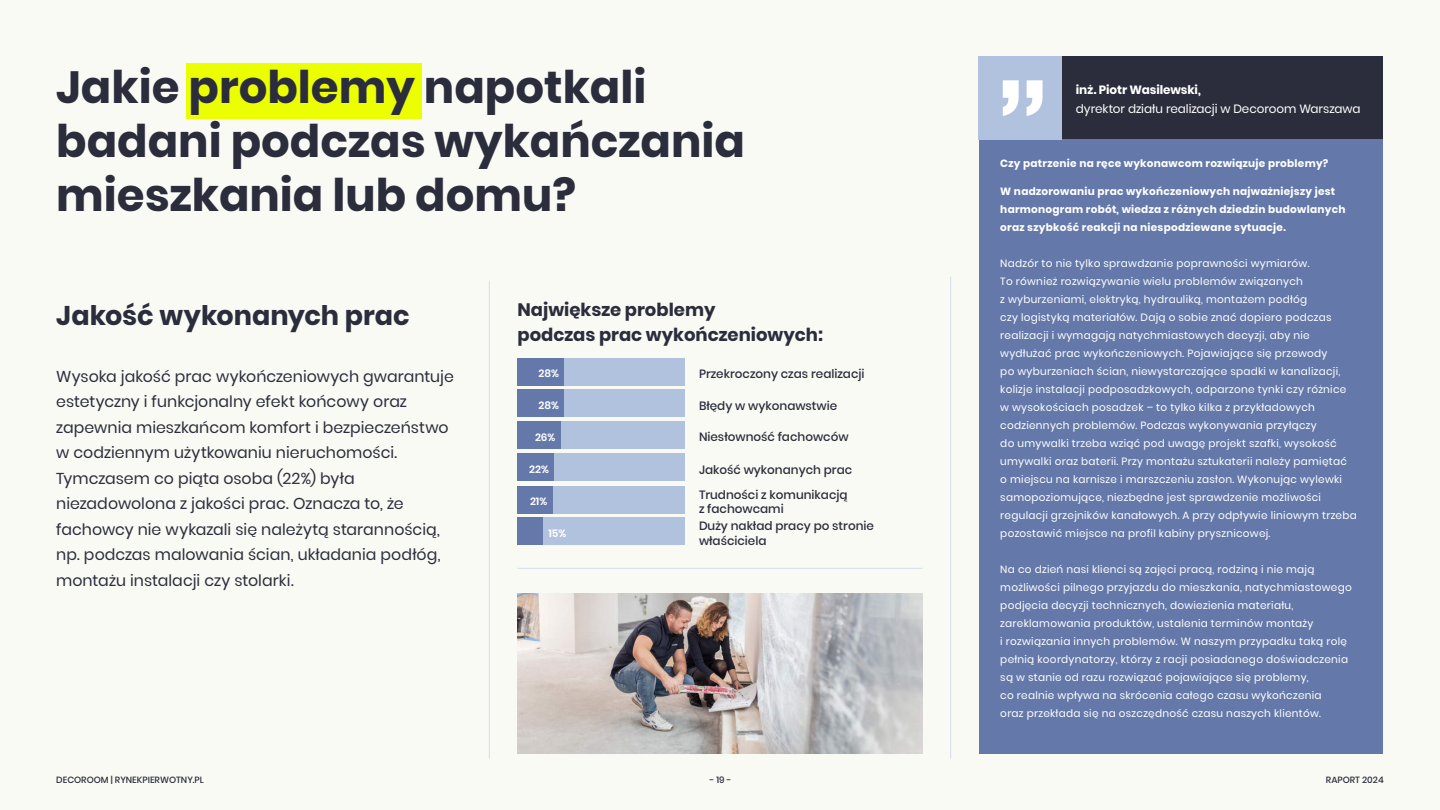
<style>
.page{position:relative;width:1440px;height:810px;background:#fafaf5}
.page>*{position:absolute;margin:0;border:0;box-sizing:border-box;transform-origin:0 0}
.t1{font:700 45px/54px "Poppins";color:#2b2d3c}
.t2{font:700 27px "Poppins";color:#2b2d3c}
.t3{font:700 18px/25.5px "Poppins";color:#2b2d3c}
.t4{font:15.75px/25.5px "Poppins";color:#2b2d3c}
.t5{font:500 12px/25px "Poppins";color:#2b2d3c}
.t6{font:12px "Poppins";letter-spacing:-.005em;color:#fff}
.t7{font:700 12px "Poppins";letter-spacing:-.005em;color:#fff}
.t8{font:10.5px/18px "Poppins";letter-spacing:.025em;color:#fff}
.t9{font:700 10.5px/18px "Poppins";letter-spacing:.025em;color:#fff}
.t10{font:600 10.5px "Poppins";color:#fff}
.t11{font:500 9px "Poppins";color:#2b2d3c}
</style>
<div class="page">
<div style="left:979px;top:76px;width:404px;height:678px;background:#6479a9"></div>
<div style="left:979px;top:56px;width:404px;height:82px;background:#2b2d3c"></div>
<div style="left:979px;top:56px;width:83px;height:83px;background:#b1c2df"></div>
<hr style="left:950px;top:277px;width:1px;height:482px;background:#afc3e1">
<svg style="left:1003px;top:80px;width:40px;height:36px"></svg>
<hr style="left:489px;top:281px;width:1px;height:478px;background:#afc3e1">
<div style="left:518px;top:358px;width:167px;height:27px;background:#b1c2df"></div>
<div style="left:518px;top:358px;width:46px;height:27px;background:#6479a9"></div>
<div style="left:518px;top:422px;width:167px;height:27px;background:#b1c2df"></div>
<div style="left:518px;top:454px;width:167px;height:27px;background:#b1c2df"></div>
<div style="left:518px;top:486px;width:167px;height:27px;background:#b1c2df"></div>
<div style="left:518px;top:518px;width:167px;height:27px;background:#b1c2df"></div>
<div style="left:518px;top:422px;width:43px;height:27px;background:#6479a9"></div>
<div style="left:518px;top:454px;width:36px;height:27px;background:#6479a9"></div>
<div style="left:518px;top:486px;width:35px;height:27px;background:#6479a9"></div>
<div style="left:518px;top:518px;width:25px;height:27px;background:#6479a9"></div>
<div style="left:518px;top:390px;width:167px;height:27px;background:#b1c2df"></div>
<div style="left:518px;top:390px;width:46px;height:27px;background:#6479a9"></div>
<hr style="left:518px;top:568px;width:404px;height:1px;background:#afc3e1">
<img style="left:518px;top:593px;width:404px;height:161px">
<div style="left:187px;top:63px;width:235px;height:55px;background:#ebff00"></div>
<h1 class="t1" style="left:56px;top:61px;width:690px">Jakie problemy napotkali badani podczas wykańczania mieszkania lub domu?</h1>
<h2 class="t2" style="left:56px;top:300px;width:355px">Jakość wykonanych prac</h2>
<p class="t4" style="left:56px;top:364px;width:399px">Wysoka jakość prac wykończeniowych gwarantuje estetyczny i funkcjonalny efekt końcowy oraz zapewnia mieszkańcom komfort i bezpieczeństwo w codziennym użytkowaniu nieruchomości.<br>Tymczasem co piąta osoba (22%) była niezadowolona z jakości prac. Oznacza to, że fachowcy nie wykazali się należytą starannością, np. podczas malowania ścian, układania podłóg, montażu instalacji czy stolarki.</p>
<h3 class="t3" style="left:518px;top:297px;width:307px">Największe problemy<br>podczas prac wykończeniowych:</h3>
<p class="t10" style="left:539px;top:368px;width:22px">28%</p>
<p class="t5" style="left:699px;top:361px;width:167px">Przekroczony czas realizacji</p>
<p class="t5" style="left:699px;top:393px;width:140px">Błędy w wykonawstwie</p>
<p class="t5" style="left:699px;top:425px;width:151px">Niesłowność fachowców</p>
<p class="t5" style="left:699px;top:457px;width:155px">Jakość wykonanych prac<br>Trudności z komunikacją</p>
<p class="t5" style="left:699px;top:500px;width:177px;line-height:17.2px">z fachowcami<br>Duży nakład pracy po stronie</p>
<p class="t5" style="left:699px;top:528px;width:69px">właściciela</p>
<p class="t10" style="left:539px;top:399px;width:22px">28%</p>
<p class="t10" style="left:535px;top:431px;width:22px">26%</p>
<p class="t10" style="left:529px;top:463px;width:21px">22%</p>
<p class="t10" style="left:530px;top:495px;width:19px">21%</p>
<p class="t10" style="left:548px;top:527px;width:19px">15%</p>
<p class="t7" style="left:1076px;top:83px;width:127px">inż. Piotr Wasilewski,</p>
<p class="t6" style="left:1076px;top:102px;width:286px">dyrektor działu realizacji w Decoroom Warszawa</p>
<p class="t9" style="left:1000px;top:154px;width:330px">Czy patrzenie na ręce wykonawcom rozwiązuje problemy?</p>
<p class="t9" style="left:1000px;top:183px;width:347px">W nadzorowaniu prac wykończeniowych najważniejszy jest harmonogram robót, wiedza z różnych dziedzin budowlanych oraz szybkość reakcji na niespodziewane sytuacje.</p>
<p class="t8" style="left:1000px;top:255px;width:358px">Nadzór to nie tylko sprawdzanie poprawności wymiarów.<br>To również rozwiązywanie wielu problemów związanych<br>z wyburzeniami, elektryką, hydrauliką, montażem podłóg<br>czy logistyką materiałów. Dają o sobie znać dopiero podczas realizacji i wymagają natychmiastowych decyzji, aby nie wydłużać prac wykończeniowych. Pojawiające się przewody<br>po wyburzeniach ścian, niewystarczające spadki w kanalizacji, kolizje instalacji podposadzkowych, odparzone tynki czy różnice w wysokościach posadzek – to tylko kilka z przykładowych codziennych problemów. Podczas wykonywania przyłączy<br>do umywalki trzeba wziąć pod uwagę projekt szafki, wysokość umywalki oraz baterii. Przy montażu sztukaterii należy pamiętać<br>o miejscu na karnisze i marszczeniu zasłon. Wykonując wylewki samopoziomujące, niezbędne jest sprawdzenie możliwości regulacji grzejników kanałowych. A przy odpływie liniowym trzeba pozostawić miejsce na profil kabiny prysznicowej.</p>
<p class="t8" style="left:1000px;top:561px;width:353px">Na co dzień nasi klienci są zajęci pracą, rodziną i nie mają możliwości pilnego przyjazdu do mieszkania, natychmiastowego podjęcia decyzji technicznych, dowiezienia materiału, zareklamowania produktów, ustalenia terminów montaży<br>i rozwiązania innych problemów. W naszym przypadku taką rolę pełnią koordynatorzy, którzy z racji posiadanego doświadczenia są w stanie od razu rozwiązać pojawiające się problemy,<br>co realnie wpływa na skrócenia całego czasu wykończenia<br>oraz przekłada się na oszczędność czasu naszych klientów.</p>
<p class="t11" style="left:56px;top:775px;width:149px">DECOROOM | RYNEKPIERWOTNY.PL</p>
<p class="t11" style="left:710px;top:775px;width:23px">- 19 -</p>
<p class="t11" style="left:1326px;top:775px;width:59px">RAPORT 2024</p>
</div>
